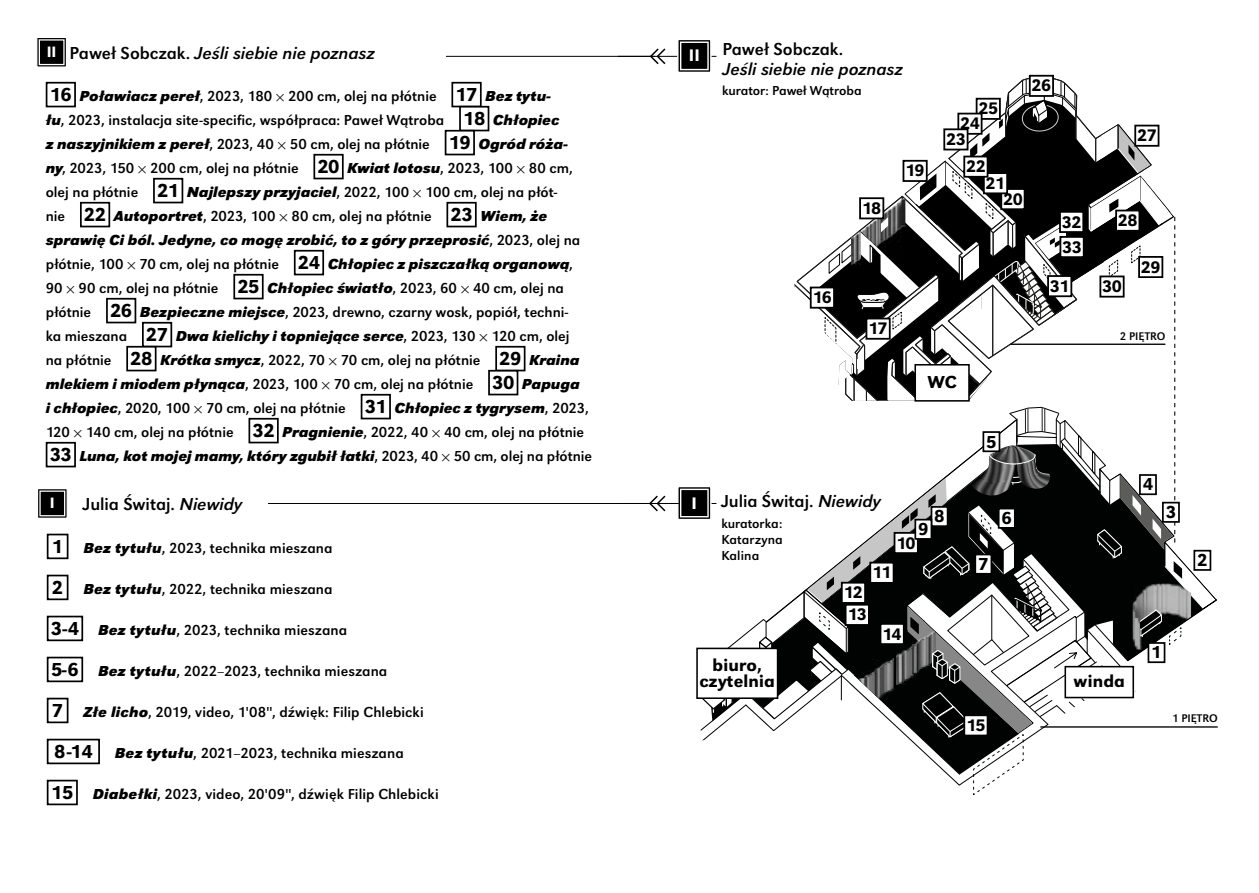
<style>
.page{position:relative;width:1259px;height:893px;background:#fff}
.page>*{position:absolute;margin:0;border:0;box-sizing:border-box;transform-origin:0 0}
.t1{font:italic 18px "URW Grotesk";color:#000}
.t2{font:18px "URW Grotesk";letter-spacing:-.005em;color:#000}
.t3{font:500 18px/16.5px "URW Grotesk";letter-spacing:.01em;color:#000;text-align:center}
.t4{font:500 17.4px/25px "URW Grotesk";letter-spacing:-.025em;color:#000}
.t5{font:500 17.4px "URW Grotesk";color:#fff}
.t6{font:500 15.6px "URW Grotesk";color:#fff}
.t7{font:15px/24px "URW Grotesk";color:#000}
.t8{font:13.5px/16.2px "URW Grotesk";color:#000;text-align:justify}
.t9{font:11.55px "URW Grotesk";color:#000}
.s1{font-weight:500;font-style:normal;font-size:15.6px;color:#fff}
.s2{font-style:normal}
.s3{font-weight:500;font-size:19.5px}
.s4{font-weight:700;font-style:italic}
.s5{font-style:italic}
</style>
<div class="page">
<hr style="left:618px;top:56px;width:98px;height:1px;background:#000">
<svg style="left:648px;top:48px;width:19px;height:17px"></svg>
<svg style="left:649px;top:495px;width:17px;height:17px"></svg>
<svg style="left:676px;top:40px;width:542px;height:755px"></svg>
<div style="left:680px;top:489px;width:29px;height:28px;border:1px solid #fff"></div>
<div style="left:718px;top:44px;width:129px;height:13px;background:#fff"></div>
<div style="left:723px;top:63px;width:180px;height:14px;background:#fff"></div>
<div style="left:722px;top:84px;width:139px;height:13px;background:#fff"></div>
<div style="left:931px;top:507px;width:16px;height:19px;background:#fff"></div>
<div style="left:930px;top:506px;width:18px;height:21px;border:2px solid #000"></div>
<div style="left:915px;top:520px;width:16px;height:19px;background:#fff"></div>
<div style="left:914px;top:519px;width:18px;height:21px;border:2px solid #000"></div>
<hr style="left:268px;top:503px;width:411px;height:1px;background:#000">
<hr style="left:384px;top:56px;width:271px;height:1px;background:#000">
<div style="left:28px;top:37px;width:418px;height:22px;background:#fff"></div>
<svg style="left:37px;top:38px;width:29px;height:29px"></svg>
<div style="left:39px;top:39px;width:26px;height:26px;border:1px solid #fff"></div>
<svg style="left:38px;top:489px;width:29px;height:29px"></svg>
<div style="left:39px;top:490px;width:26px;height:26px;border:1px solid #fff"></div>
<div style="left:47px;top:534px;width:21px;height:25px;border:2px solid #000"></div>
<div style="left:47px;top:575px;width:21px;height:25px;border:2px solid #000"></div>
<div style="left:47px;top:616px;width:36px;height:25px;border:2px solid #000"></div>
<div style="left:47px;top:657px;width:36px;height:25px;border:2px solid #000"></div>
<div style="left:47px;top:698px;width:21px;height:25px;border:2px solid #000"></div>
<div style="left:47px;top:739px;width:53px;height:25px;border:2px solid #000"></div>
<div style="left:47px;top:780px;width:31px;height:25px;border:2px solid #000"></div>
<div style="left:46px;top:82px;width:30px;height:25px;border:2px solid #000"></div>
<div style="left:451px;top:82px;width:31px;height:25px;border:2px solid #000"></div>
<div style="left:459px;top:106px;width:30px;height:25px;border:2px solid #000"></div>
<div style="left:445px;top:130px;width:30px;height:25px;border:2px solid #000"></div>
<div style="left:313px;top:154px;width:31px;height:25px;border:2px solid #000"></div>
<div style="left:153px;top:178px;width:30px;height:25px;border:2px solid #000"></div>
<div style="left:80px;top:202px;width:30px;height:25px;border:2px solid #000"></div>
<div style="left:446px;top:202px;width:31px;height:25px;border:2px solid #000"></div>
<div style="left:294px;top:250px;width:30px;height:25px;border:2px solid #000"></div>
<div style="left:233px;top:274px;width:31px;height:25px;border:2px solid #000"></div>
<div style="left:106px;top:298px;width:30px;height:25px;border:2px solid #000"></div>
<div style="left:142px;top:322px;width:30px;height:25px;border:2px solid #000"></div>
<div style="left:126px;top:346px;width:30px;height:25px;border:2px solid #000"></div>
<div style="left:495px;top:346px;width:30px;height:25px;border:2px solid #000"></div>
<div style="left:488px;top:370px;width:30px;height:25px;border:2px solid #000"></div>
<div style="left:361px;top:394px;width:30px;height:25px;border:2px solid #000"></div>
<div style="left:248px;top:418px;width:31px;height:25px;border:2px solid #000"></div>
<div style="left:46px;top:442px;width:30px;height:25px;border:2px solid #000"></div>
<p class="t1" style="left:47px;top:43px;width:329px"><span class="s1">II</span> <span class="s2">Paweł Sobczak.</span> Jeśli siebie nie poznasz</p>
<p class="t7" style="left:46px;top:84px;width:548px"><span class="s3">16</span> <span class="s4">Poławiacz pereł</span>, 2023, 180 × 200 cm, olej na płótnie <span class="s3">17</span> <span class="s4">Bez tytu-<br>łu</span>, 2023, instalacja site-specific, współpraca: Paweł Wątroba <span class="s3">18</span> <span class="s4">Chłopiec<br>z naszyjnikiem z pereł</span>, 2023, 40 × 50 cm, olej na płótnie <span class="s3">19</span> <span class="s4">Ogród róża-<br>ny</span>, 2023, 150 × 200 cm, olej na płótnie <span class="s3">20</span> <span class="s4">Kwiat lotosu</span>, 2023, 100 × 80 cm, olej na płótnie <span class="s3">21</span> <span class="s4">Najlepszy przyjaciel</span>, 2022, 100 × 100 cm, olej na płót-<br>nie <span class="s3">22</span> <span class="s4">Autoportret</span>, 2023, 100 × 80 cm, olej na płótnie <span class="s3">23</span> <span class="s4">Wiem, że sprawię Ci ból. Jedyne, co mogę zrobić, to z góry przeprosić</span>, 2023, olej na płótnie, 100 × 70 cm, olej na płótnie <span class="s3">24</span> <span class="s4">Chłopiec z piszczałką organową</span>, 90 × 90 cm, olej na płótnie <span class="s3">25</span> <span class="s4">Chłopiec światło</span>, 2023, 60 × 40 cm, olej na płótnie <span class="s3">26</span> <span class="s4">Bezpieczne miejsce</span>, 2023, drewno, czarny wosk, popiół, techni-<br>ka mieszana <span class="s3">27</span> <span class="s4">Dwa kielichy i topniejące serce</span>, 2023, 130 × 120 cm, olej<br>na płótnie <span class="s3">28</span> <span class="s4">Krótka smycz</span>, 2022, 70 × 70 cm, olej na płótnie <span class="s3">29</span> <span class="s4">Kraina mlekiem i miodem płynąca</span>, 2023, 100 × 70 cm, olej na płótnie <span class="s3">30</span> <span class="s4">Papuga<br>i chłopiec</span>, 2020, 100 × 70 cm, olej na płótnie <span class="s3">31</span> <span class="s4">Chłopiec z tygrysem</span>, 2023, 120 × 140 cm, olej na płótnie <span class="s3">32</span> <span class="s4">Pragnienie</span>, 2022, 40 × 40 cm, olej na płótnie <span class="s3">33</span> <span class="s4">Luna, kot mojej mamy, który zgubił łatki</span>, 2023, 40 × 50 cm, olej na płótnie</p>
<p class="t6" style="left:50px;top:494px;width:6px">I</p>
<p class="t2" style="left:83px;top:494px;width:161px">Julia Świtaj. <span class="s5">Niewidy</span></p>
<p class="t7" style="left:52px;top:536px;width:282px"><span class="s3">1</span> <span class="s4">Bez tytułu</span>, 2023, technika mieszana</p>
<p class="t7" style="left:52px;top:577px;width:282px"><span class="s3">2</span> <span class="s4">Bez tytułu</span>, 2022, technika mieszana</p>
<p class="t7" style="left:51px;top:618px;width:298px"><span class="s3">3-4</span> <span class="s4">Bez tytułu</span>, 2023, technika mieszana</p>
<p class="t7" style="left:51px;top:659px;width:338px"><span class="s3">5-6</span> <span class="s4">Bez tytułu</span>, 2022–2023, technika mieszana</p>
<p class="t7" style="left:52px;top:700px;width:373px"><span class="s3">7</span> <span class="s4">Złe licho</span>, 2019, video, 1'08'', dźwięk: Filip Chlebicki</p>
<p class="t7" style="left:54px;top:741px;width:351px"><span class="s3">8-14</span> <span class="s4">Bez tytułu</span>, 2021–2023, technika mieszana</p>
<p class="t7" style="left:51px;top:782px;width:389px"><span class="s3">15</span> <span class="s4">Diabełki</span>, 2023, video, 20'09'', dźwięk Filip Chlebicki</p>
<p class="t5" style="left:689px;top:45px;width:12px">II</p>
<p class="t2" style="left:722px;top:39px;width:122px">Paweł Sobczak.</p>
<p class="t1" style="left:723px;top:58px;width:181px">Jeśli siebie nie poznasz</p>
<p class="t8" style="left:722px;top:83px;width:141px">kurator: Paweł Wątroba</p>
<p class="t4" style="left:813px;top:285px;width:21px">16</p>
<p class="t4" style="left:862px;top:196px;width:21px">18</p>
<p class="t4" style="left:905px;top:158px;width:21px">19</p>
<p class="t4" style="left:868px;top:316px;width:21px">17</p>
<p class="t4" style="left:978px;top:96px;width:21px">25</p>
<p class="t4" style="left:946px;top:116px;width:35px;line-height:15.8px;text-indent:14px">24<br>23</p>
<p class="t4" style="left:966px;top:154px;width:21px">22</p>
<p class="t4" style="left:985px;top:170px;width:21px">21</p>
<p class="t4" style="left:1003px;top:186px;width:21px">20</p>
<p class="t4" style="left:1031px;top:73px;width:21px">26</p>
<p class="t4" style="left:1061px;top:209px;width:22px">32<br>33</p>
<p class="t4" style="left:1137px;top:123px;width:21px">27</p>
<p class="t4" style="left:1118px;top:208px;width:21px">28</p>
<p class="t4" style="left:1140px;top:254px;width:21px">29</p>
<p class="t4" style="left:1049px;top:273px;width:21px">31</p>
<p class="t4" style="left:1102px;top:274px;width:21px">30</p>
<p class="t9" style="left:1119px;top:329px;width:47px">2 PIĘTRO</p>
<p class="t3" style="left:927px;top:374px;width:30px">WC</p>
<p class="t5" style="left:691px;top:493px;width:7px">I</p>
<p class="t2" style="left:721px;top:491px;width:161px">Julia Świtaj. <span class="s5">Niewidy</span></p>
<p class="t8" style="left:721px;top:515px;width:63px">kuratorka:<br>Katarzyna Kalina</p>
<p class="t4" style="left:844px;top:581px;width:24px;line-height:22px">12<br>13</p>
<p class="t4" style="left:872px;top:560px;width:21px">11</p>
<p class="t3" style="left:934px;top:508px;width:12px">8</p>
<p class="t3" style="left:918px;top:521px;width:12px">9</p>
<p class="t4" style="left:896px;top:530px;width:21px">10</p>
<p class="t4" style="left:882px;top:621px;width:21px">14</p>
<p class="t3" style="left:699px;top:656px;width:77px">biuro, czytelnia</p>
<p class="t3" style="left:986px;top:433px;width:12px">5</p>
<p class="t3" style="left:978px;top:556px;width:12px">7</p>
<p class="t3" style="left:1001px;top:510px;width:12px">6</p>
<p class="t4" style="left:966px;top:713px;width:21px">15</p>
<p class="t3" style="left:1142px;top:476px;width:12px">4</p>
<p class="t3" style="left:1165px;top:504px;width:12px">3</p>
<p class="t3" style="left:1197px;top:552px;width:12px">2</p>
<p class="t3" style="left:1073px;top:673px;width:53px">winda</p>
<p class="t3" style="left:1151px;top:644px;width:12px">1</p>
<p class="t9" style="left:1172px;top:712px;width:47px">1 PIĘTRO</p>
</div>
